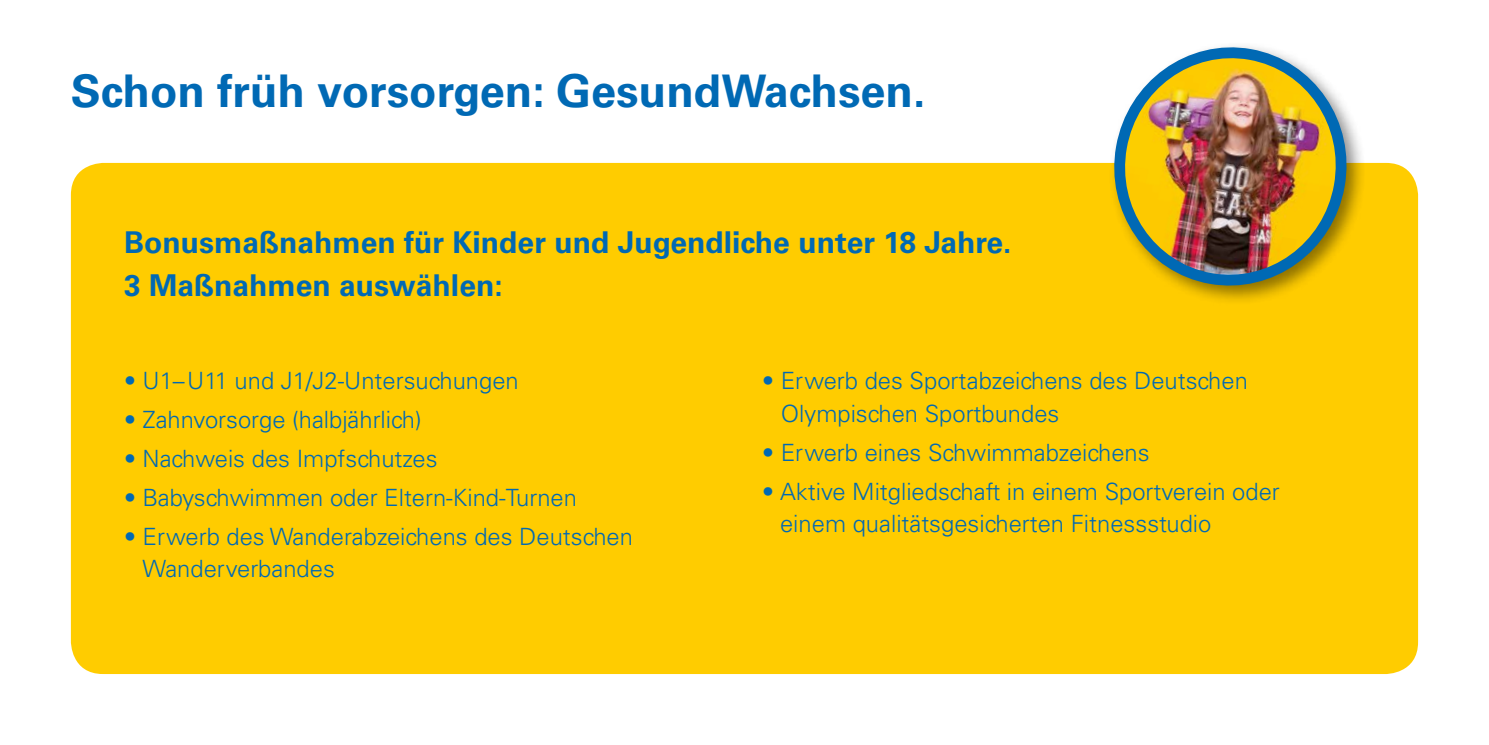
<style>
.page{position:relative;width:1489px;height:745px;background:#fff}
.page>*{position:absolute;margin:0;border:0;box-sizing:border-box;transform-origin:0 0}
.t1{font:700 45px "Univers";color:#0069b4}
.t2{font:700 30px/42.5px "Univers";color:#0069b4}
.t3{font:300 23.75px/32.5px "Univers";color:#0069b4}
</style>
<div class="page">
<div style="left:71px;top:163px;width:1346px;height:510px;background:#fc0;border-radius:32px"></div>
<div style="left:1107px;top:41px;width:259px;height:265px;background:#000;opacity:.45"></div>
<img style="left:1097px;top:41px;width:265px;height:250px">
<h1 class="t1" style="left:71px;top:64px;width:856px">Schon früh vorsorgen: GesundWachsen.</h1>
<p class="t2" style="left:124px;top:221px;width:888px">Bonusmaßnahmen für Kinder und Jugendliche unter 18 Jahre.<br>3 Maßnahmen auswählen:</p>
<p class="t3" style="left:124px;top:364px;width:396px">• U1–U11 und J1/J2-Untersuchungen</p>
<p class="t3" style="left:124px;top:403px;width:299px">• Zahnvorsorge (halbjährlich)</p>
<p class="t3" style="left:124px;top:442px;width:315px">• Nachweis des Impfschutzes</p>
<p class="t3" style="left:124px;top:481px;width:454px">• Babyschwimmen oder Eltern-Kind-Turnen</p>
<p class="t3" style="left:142px;top:520px;width:492px;text-indent:-18px">• Erwerb des Wanderabzeichens des Deutschen<br>Wanderverbandes</p>
<p class="t3" style="left:780px;top:364px;width:468px;text-indent:-18px">• Erwerb des Sportabzeichens des Deutschen<br>Olympischen Sportbundes</p>
<p class="t3" style="left:762px;top:435px;width:389px">• Erwerb eines Schwimmabzeichens</p>
<p class="t3" style="left:780px;top:474px;width:501px;text-indent:-18px">• Aktive Mitgliedschaft in einem Sportverein oder einem qualitätsgesicherten Fitnessstudio</p>
</div>
